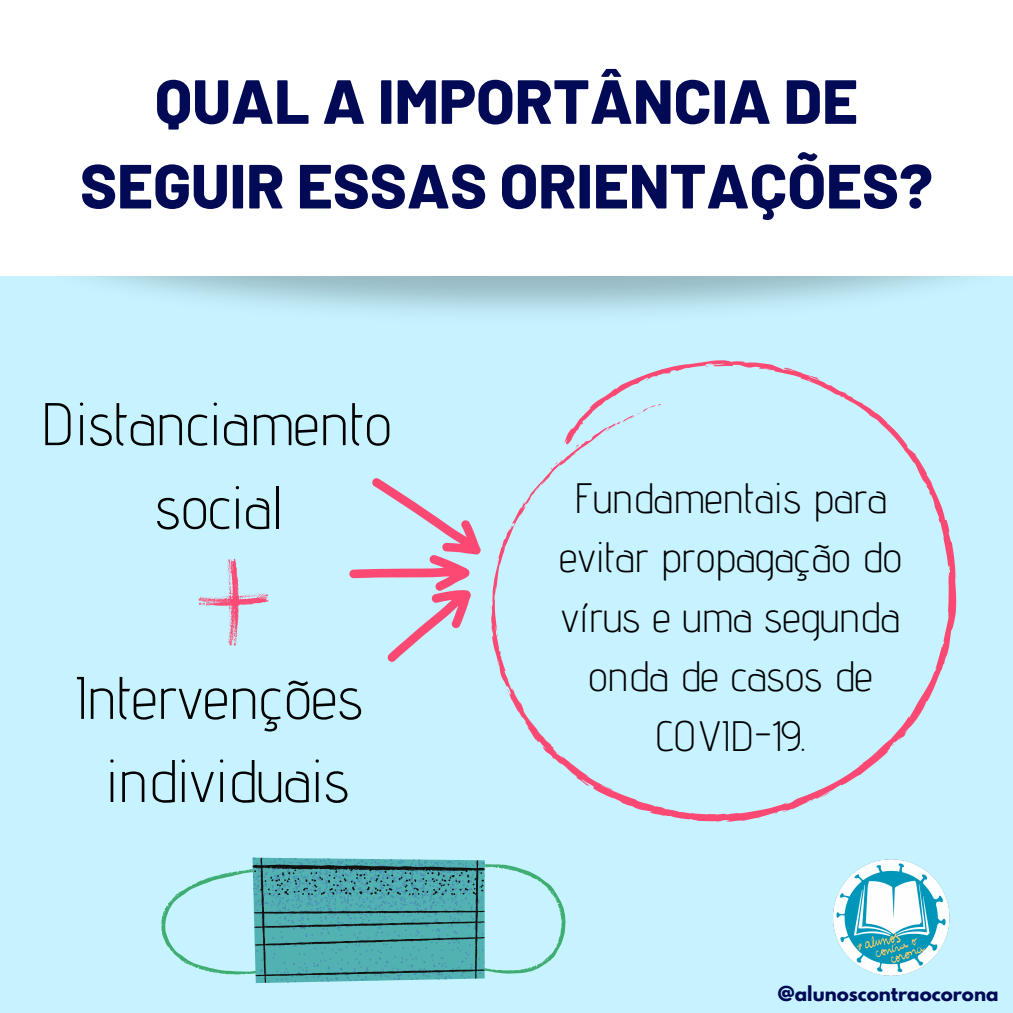
<style>
.page{position:relative;width:1013px;height:1013px;background:#fff}
.page>*{position:absolute;margin:0;border:0;box-sizing:border-box;transform-origin:0 0}
.t1{font:800 62.25px/84.6px "Barlow";color:#020a56;text-align:center}
.t2{font:300 60px/83.5px "Advent Pro";color:#000;text-align:center}
.t3{font:300 42.5px/59.5px "Advent Pro";color:#000;text-align:center}
.t4{font:700 18.25px "League Spartan";color:#020a56}
</style>
<div class="page">
<div style="left:0;top:0;width:1012px;height:1012px;background:#c6f3ff"></div>
<svg style="left:349px;top:478px;width:131px;height:184px"></svg>
<svg style="left:199px;top:558px;width:70px;height:87px"></svg>
<svg style="left:491px;top:376px;width:465px;height:446px"></svg>
<img style="left:0;top:275px;width:1012px;height:101px">
<div style="left:0;top:0;width:1012px;height:275px;background:#fff"></div>
<img style="left:833px;top:859px;width:117px;height:117px">
<svg style="left:161px;top:864px;width:404px;height:110px"></svg>
<svg style="left:252px;top:857px;width:232px;height:126px;background:#4e9ea2"></svg>
<h1 class="t1" style="left:80px;top:57px;width:854px">QUAL A IMPORTÂNCIA DE<br>SEGUIR ESSAS ORIENTAÇÕES?</h1>
<h2 class="t2" style="left:41px;top:381px;width:352px">Distanciamento social</h2>
<h2 class="t2" style="left:75px;top:655px;width:289px;line-height:83.1px">Intervenções individuais</h2>
<p class="t3" style="left:559px;top:467px;width:344px">Fundamentais para evitar propagação do vírus e uma segunda onda de casos de<br>COVID-19.</p>
<p class="t4" style="left:778px;top:984px;width:222px">@alunoscontraocorona</p>
</div>
